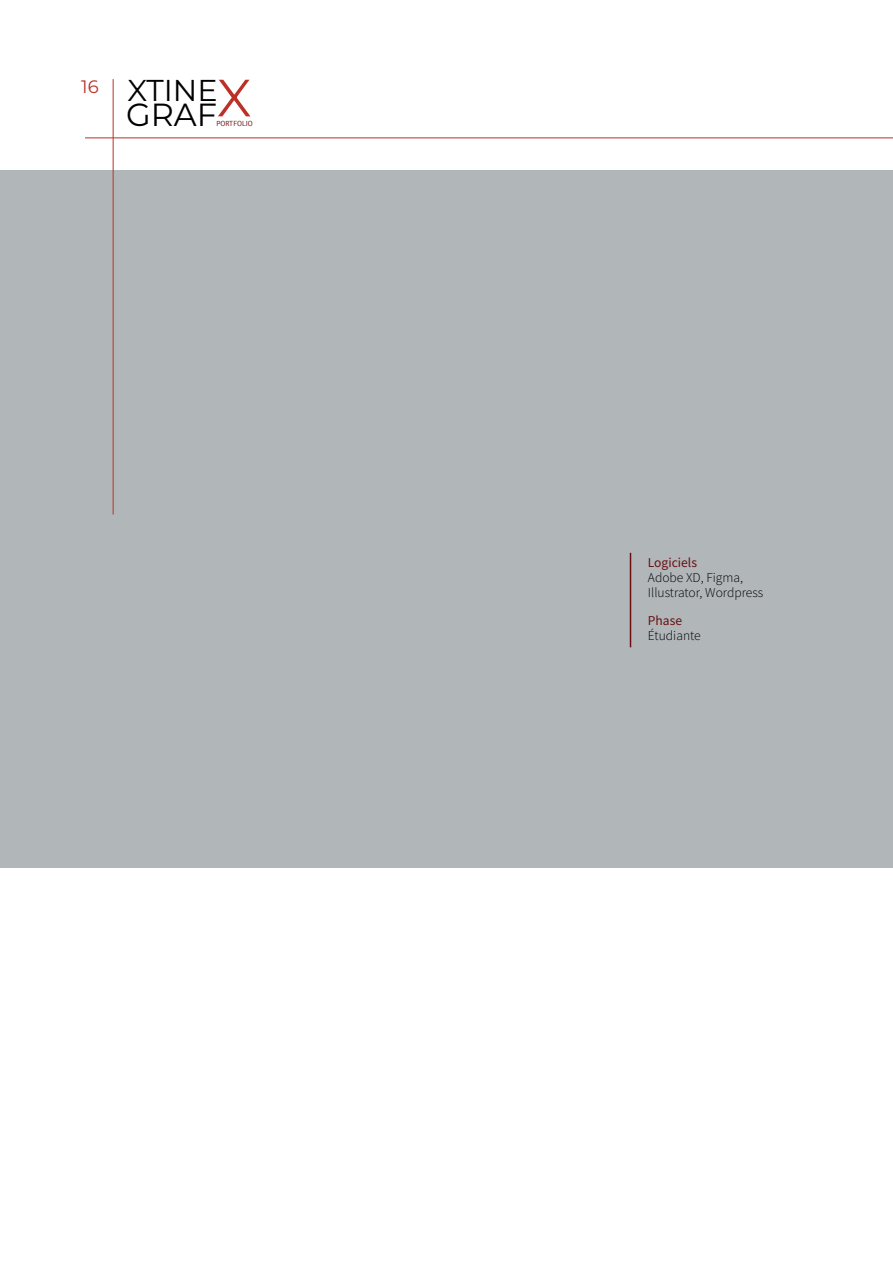
<style>
.page{position:relative;width:893px;height:1263px;background:#fff}
.page>*{position:absolute;margin:0;border:0;box-sizing:border-box;transform-origin:0 0}
.t1{font:31.95px "Montserrat";color:#000}
.t2{font:30.15px "Montserrat";color:#000}
.t3{font:18px "Montserrat";color:#bc3027}
.t4{font:300 13.5px/15px "Source Sans Pro";color:#000}
.t5{font:13.5px "Source Sans Pro";color:#6a0f11}
.t6{font:7.2px "PT Sans";color:#6a0f11}
</style>
<div class="page">
<hr style="left:85px;top:137px;width:808px;height:1px;background:#bc3027">
<div style="left:0;top:170px;width:893px;height:698px;background:#b1b6b9"></div>
<hr style="left:630px;top:553px;width:1px;height:94px;background:#6a0f11">
<hr style="left:113px;top:79px;width:1px;height:435px;background:#bc3027">
<h3 class="t3" style="left:81px;top:75px;width:19px">16</h3>
<h2 class="t2" style="left:128px;top:70px;width:92px">XTINE</h2>
<h1 class="t1" style="left:126px;top:93px;width:127px">GRAF<sup>X</sup></h1>
<p class="t6" style="left:217px;top:118px;width:38px">PORTFOLIO</p>
<p class="t5" style="left:648px;top:554px;width:51px">Logiciels</p>
<p class="t4" style="left:648px;top:570px;width:117px">Adobe XD, Figma,<br>Illustrator, Wordpress</p>
<p class="t5" style="left:648px;top:612px;width:36px">Phase</p>
<p class="t4" style="left:648px;top:628px;width:54px">Étudiante</p>
</div>
